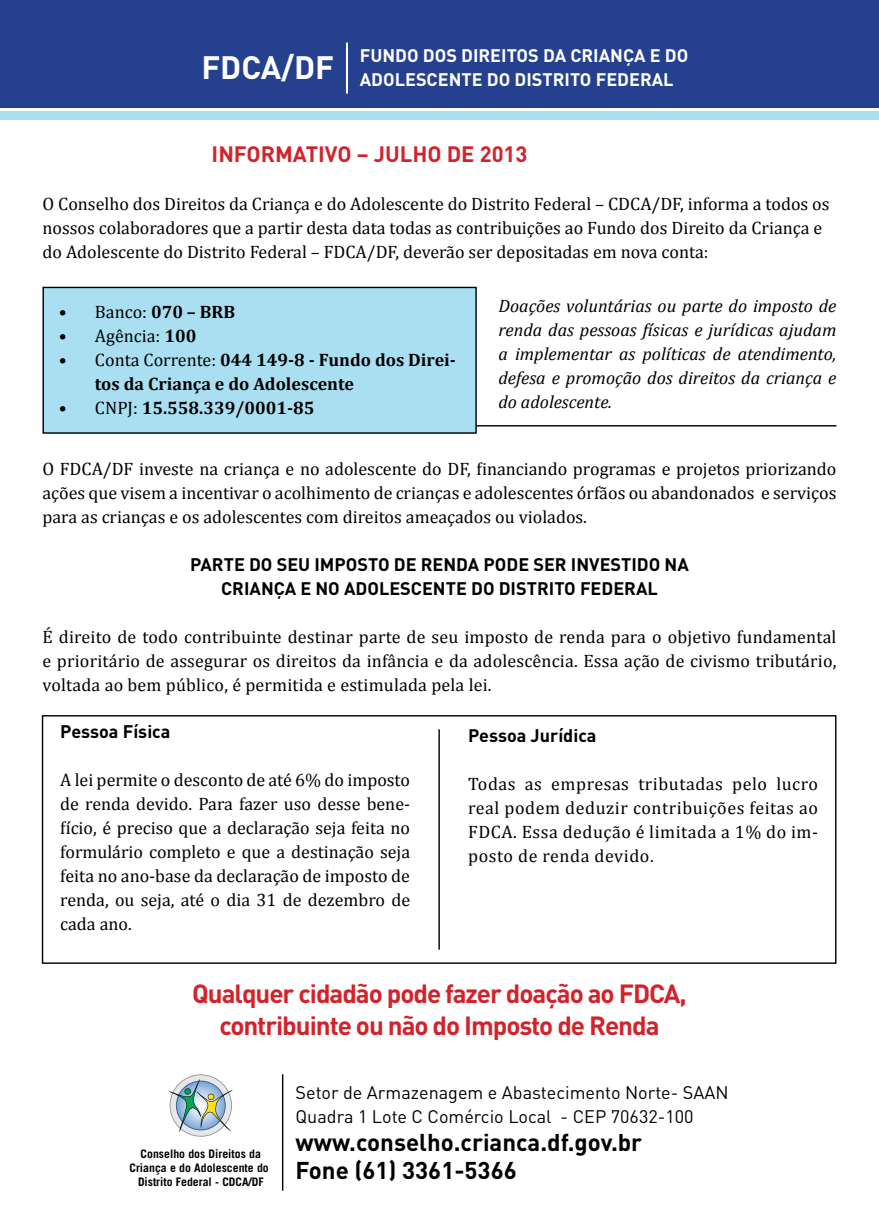
<style>
.page{position:relative;width:879px;height:1219px;background:#fff}
.page>*{position:absolute;margin:0;border:0;box-sizing:border-box;transform-origin:0 0}
.t1{font:700 32px "DIN";color:#fff}
.t2{font:700 26px/32px "DIN";letter-spacing:-.04em;color:#d2232a;text-align:center}
.t3{font:700 24px/28px "DIN";color:#000}
.t4{font:700 22px "DIN";color:#d2232a}
.t5{font:18px/24px "Cambria";color:#000;text-align:justify}
.t6{font:italic 18px/24px "Cambria";color:#000;text-align:justify}
.t7{font:700 18px/24px "DIN";color:#000;text-align:center}
.t8{font:700 18px/24px "Cambria";color:#000}
.t9{font:18px/24px "DIN";color:#000}
.t10{font:700 18px/24px "DIN";color:#fff}
.t11{font:700 11.8px/14.2px "Trade Gothic LT Std";color:#000;text-align:center}
.s1{font-weight:700}
.s2{font-weight:400}
</style>
<div class="page">
<div style="left:0;top:112px;width:879px;height:8px;background:#aadff1"></div>
<hr style="left:416px;top:425px;width:420px;height:1px;background:#000">
<div style="left:0;top:0;width:879px;height:108px;background:#25408f"></div>
<div style="left:43px;top:287px;width:433px;height:146px;background:#aadff1"></div>
<div style="left:43px;top:287px;width:434px;height:147px;border:1px solid #000"></div>
<hr style="left:346px;top:43px;width:2px;height:51px;background:#fff">
<div style="left:42px;top:715px;width:794px;height:249px;border:1px solid #000"></div>
<hr style="left:438px;top:729px;width:2px;height:221px;background:#000">
<svg style="left:169px;top:1074px;width:63px;height:63px"></svg>
<hr style="left:282px;top:1074px;width:1px;height:117px;background:#000">
<h1 class="t1" style="left:201px;top:47px;width:134px">FDCA/DF</h1>
<p class="t10" style="left:360px;top:43px;width:330px">FUNDO DOS DIREITOS DA CRIANÇA E DO<br>ADOLESCENTE DO DISTRITO FEDERAL</p>
<p class="t4" style="left:212px;top:140px;width:317px">INFORMATIVO – JULHO DE 2013</p>
<p class="t5" style="left:43px;top:192px;width:788px;text-align:left">O Conselho dos Direitos da Criança e do Adolescente do Distrito Federal – CDCA/DF, informa a todos os nossos colaboradores que a partir desta data todas as contribuições ao Fundo dos Direito da Criança e do Adolescente do Distrito Federal – FDCA/DF, deverão ser depositadas em nova conta:</p>
<p class="t5" style="left:59px;top:300px;width:178px">• Banco: <span class="s1">070 – BRB</span></p>
<p class="t5" style="left:59px;top:324px;width:139px">• Agência: <span class="s1">100</span></p>
<p class="t8" style="left:95px;top:347px;width:362px;text-indent:-36px"><span class="s2">• Conta Corrente:</span> 044 149-8 - Fundo dos Direi&shy;tos da Criança e do Adolescente</p>
<p class="t8" style="left:59px;top:395px;width:257px"><span class="s2">• CNPJ:</span> 15.558.339/0001-85</p>
<p class="t6" style="left:498px;top:293px;width:339px">Doações voluntárias ou parte do imposto de renda das pessoas físicas e jurídicas ajudam a implementar as políticas de atendimento, defesa e promoção dos direitos da criança e do adolescente.</p>
<p class="t5" style="left:43px;top:457px;width:795px">O FDCA/DF investe na criança e no adolescente do DF, financiando programas e projetos priorizando ações que visem a incentivar o acolhimento de crianças e adolescentes órfãos ou abandonados e serviços para as crianças e os adolescentes com direitos ameaçados ou violados.</p>
<p class="t7" style="left:190px;top:552px;width:500px">PARTE DO SEU IMPOSTO DE RENDA PODE SER INVESTIDO NA<br>CRIANÇA E NO ADOLESCENTE DO DISTRITO FEDERAL</p>
<p class="t5" style="left:43px;top:625px;width:795px">É direito de todo contribuinte destinar parte de seu imposto de renda para o objetivo fundamental e prioritário de assegurar os direitos da infância e da adolescência. Essa ação de civismo tributário, voltada ao bem público, é permitida e estimulada pela lei.</p>
<p class="t7" style="left:60px;top:719px;width:112px">Pessoa Física</p>
<p class="t5" style="left:60px;top:768px;width:351px">A lei permite o desconto de até 6% do imposto de renda devido. Para fazer uso desse bene&shy;fício, é preciso que a declaração seja feita no formulário completo e que a destinação seja feita no ano-base da declaração de imposto de renda, ou seja, até o dia 31 de dezembro de cada ano.</p>
<p class="t7" style="left:468px;top:723px;width:130px">Pessoa Jurídica</p>
<p class="t5" style="left:468px;top:772px;width:351px">Todas as empresas tributadas pelo lucro real podem deduzir contribuições feitas ao FDCA. Essa dedução é limitada a 1% do im&shy;posto de renda devido.</p>
<h2 class="t2" style="left:192px;top:976px;width:496px">Qualquer cidadão pode fazer doação ao FDCA, contribuinte ou não do Imposto de Renda</h2>
<p class="t11" style="left:129px;top:1146px;width:141px">Conselho dos Direitos da<br>Criança e do Adolescente do<br>Distrito Federal - CDCA/DF</p>
<p class="t9" style="left:296px;top:1080px;width:434px">Setor de Armazenagem e Abastecimento Norte- SAAN<br>Quadra 1 Lote C Comércio Local - CEP 70632-100</p>
<h3 class="t3" style="left:296px;top:1127px;width:348px">www.conselho.crianca.df.gov.br<br>Fone (61) 3361-5366</h3>
</div>
